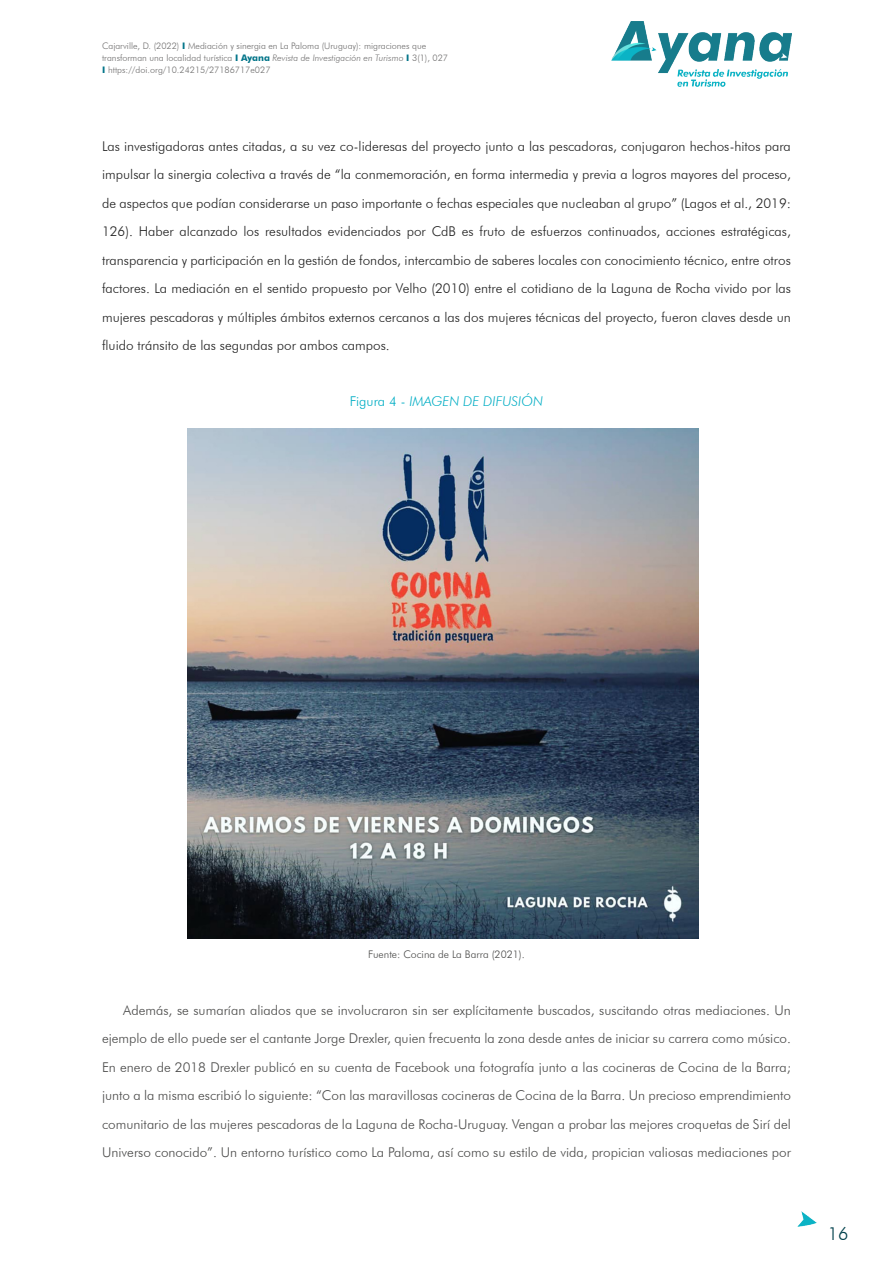
<style>
.page{position:relative;width:893px;height:1263px;background:#fff}
.page>*{position:absolute;margin:0;border:0;box-sizing:border-box;transform-origin:0 0}
.t1{font:300 18px "Futura BT";color:#00414c}
.t2{font:300 13.5px/28.5px "Futura BT";color:#222;text-align:justify}
.t3{font:300 13.5px/28.5px "Futura BT";color:#4a4a49;text-align:justify}
.t4{font:italic 300 13.5px "Futura BT";color:#00adc4}
.t5{font:300 10.5px "Futura BT";color:#4a4a49}
.t6{font:300 9px/12px "Futura BT";color:#706f6f}
.s1{font-weight:700;color:#007488}
.s2{font-style:italic}
.s3{font-style:normal}
</style>
<div class="page">
<img style="left:611px;top:22px;width:180px;height:64px">
<img style="left:798px;top:1212px;width:19px;height:14px">
<img style="left:188px;top:428px;width:510px;height:511px">
<p class="t6" style="left:102px;top:40px;width:348px">Cajarville, D. (2022) <span class="s1">I</span> Mediación y sinergia en La Paloma (Uruguay): migraciones que transforman una localidad turística <span class="s1">I Ayana</span> <span class="s2">Revista de Investigación en Turismo</span> <span class="s1">I</span> 3(1), 027<br><span class="s1">I</span> https://doi.org/10.24215/27186717e027</p>
<p class="t2" style="left:102px;top:131px;width:690px">Las investigadoras antes citadas, a su vez co-lideresas del proyecto junto a las pescadoras, conjugaron hechos-hitos para impulsar la sinergia colectiva a través de “la conmemoración, en forma intermedia y previa a logros mayores del proceso, de aspectos que podían considerarse un paso importante o fechas especiales que nucleaban al grupo” (Lagos et al., 2019:<br>126). Haber alcanzado los resultados evidenciados por CdB es fruto de esfuerzos continuados, acciones estratégicas, transparencia y participación en la gestión de fondos, intercambio de saberes locales con conocimiento técnico, entre otros factores. La mediación en el sentido propuesto por Velho (2010) entre el cotidiano de la Laguna de Rocha vivido por las mujeres pescadoras y múltiples ámbitos externos cercanos a las dos mujeres técnicas del proyecto, fueron claves desde un fluido tránsito de las segundas por ambos campos.</p>
<p class="t4" style="left:350px;top:393px;width:195px"><span class="s3">Figura 4 -</span> IMAGEN DE DIFUSIÓN</p>
<p class="t5" style="left:368px;top:947px;width:158px">Fuente: Cocina de La Barra (2021).</p>
<p class="t3" style="left:102px;top:995px;width:690px;text-indent:21px">Además, se sumarían aliados que se involucraron sin ser explícitamente buscados, suscitando otras mediaciones. Un ejemplo de ello puede ser el cantante Jorge Drexler, quien frecuenta la zona desde antes de iniciar su carrera como músico.<br>En enero de 2018 Drexler publicó en su cuenta de Facebook una fotografía junto a las cocineras de Cocina de la Barra; junto a la misma escribió lo siguiente: “Con las maravillosas cocineras de Cocina de la Barra. Un precioso emprendimiento comunitario de las mujeres pescadoras de la Laguna de Rocha-Uruguay. Vengan a probar las mejores croquetas de Sirí del Universo conocido”. Un entorno turístico como La Paloma, así como su estilo de vida, propician valiosas mediaciones por</p>
<h1 class="t1" style="left:828px;top:1222px;width:22px">16</h1>
</div>
